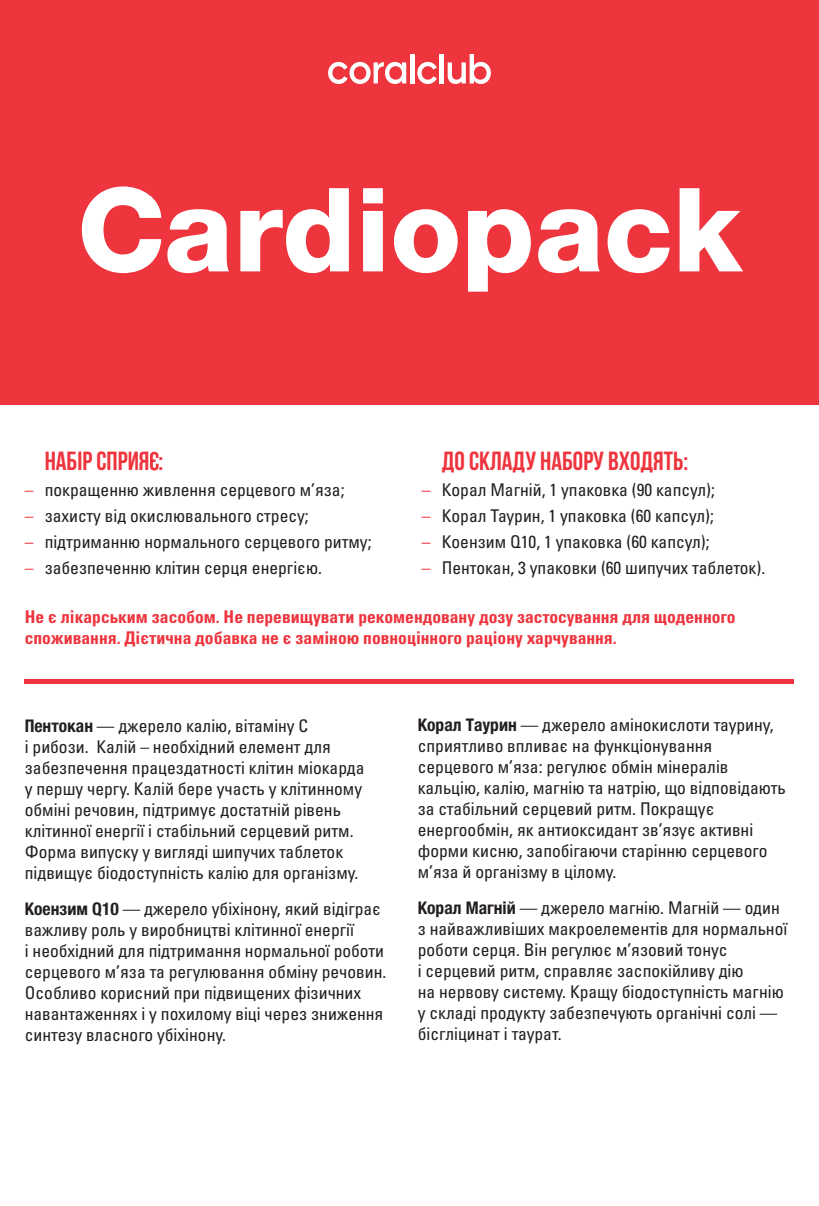
<style>
.page{position:relative;width:819px;height:1206px;background:#fff}
.page>*{position:absolute;margin:0;border:0;box-sizing:border-box;transform-origin:0 0}
.t1{font:800 116.38px "Helvetica Neue LTW1 G";color:#fff}
.t2{font:700 26.25px "Bebas Neue";color:#ee343d}
.t3{font:condensed 17.5px/21px "Univers LTCYR 57";color:#231f20}
.t4{font:17.5px/21px "Univers LTCYR 67 Bold Cond";color:#ee343d}
.s1{color:#ee343d}
.s2{font-family:"Helvetica Neue LTW1 G";font-weight:700}
</style>
<div class="page">
<div style="left:0;top:0;width:819px;height:404px;background:#ee343d"></div>
<div style="left:439px;top:54px;width:5px;height:29px;background:#fff"></div>
<svg style="left:447px;top:54px;width:44px;height:30px"></svg>
<svg style="left:417px;top:62px;width:20px;height:22px"></svg>
<hr style="left:410px;top:54px;width:4px;height:29px;background:#fff">
<svg style="left:328px;top:62px;width:78px;height:22px"></svg>
<div style="left:25px;top:678px;width:769px;height:5px;background:#ee343d"></div>
<svg style="left:150px;top:452px;width:9px;height:18px"></svg>
<p class="t1" style="left:77px;top:161px;width:666px">Cardiopack</p>
<p class="t2" style="left:45px;top:446px;width:120px">НАБIР СПРИЯ :</p>
<p class="t3" style="left:25px;top:479px;width:321px"><span class="s1">–</span> покращенню живлення серцевого м’яза;</p>
<p class="t3" style="left:25px;top:505px;width:285px"><span class="s1">–</span> захисту від окислювального стресу;</p>
<p class="t3" style="left:25px;top:531px;width:348px"><span class="s1">–</span> підтриманню нормального серцевого ритму;</p>
<p class="t3" style="left:25px;top:557px;width:299px"><span class="s1">–</span> забезпеченню клітин серця енергією.</p>
<p class="t2" style="left:441px;top:446px;width:248px">ДО СКЛАДУ НАБОРУ ВХОДЯТЬ:</p>
<p class="t3" style="left:422px;top:479px;width:294px"><span class="s1">–</span> Корал Магній, 1 упаковка (90 капсул);</p>
<p class="t3" style="left:422px;top:505px;width:293px"><span class="s1">–</span> Корал Таурин, 1 упаковка (60 капсул);</p>
<p class="t3" style="left:422px;top:531px;width:289px"><span class="s1">–</span> Коензим Q10, 1 упаковка (60 капсул);</p>
<p class="t3" style="left:422px;top:557px;width:345px"><span class="s1">–</span> Пентокан, 3 упаковки (60 шипучих таблеток).</p>
<p class="t4" style="left:25px;top:606px;width:712px">Не є лікарським засобом. Не перевищувати рекомендовану дозу застосування для щоденного споживання. Дієтична добавка не є заміною повноцінного раціону харчування.</p>
<p class="t3" style="left:25px;top:715px;width:341px"><span class="s2">Пентокан</span> — джерело калію, вітаміну С<br>і рибози. Калій – необхідний елемент для забезпечення працездатності клітин міокарда у першу чергу. Калій бере участь у клітинному обміні речовин, підтримує достатній рівень клітинної енергії і стабільний серцевий ритм.<br>Форма випуску у вигляді шипучих таблеток підвищує біодоступність калію для організму.</p>
<p class="t3" style="left:25px;top:898px;width:363px"><span class="s2">Коензим Q10</span> — джерело убіхінону, який відіграє важливу роль у виробництві клітинної енергії<br>і необхідний для підтримання нормальної роботи серцевого м’яза та регулювання обміну речовин.<br>Особливо корисний при підвищених фізичних навантаженнях і у похилому віці через зниження синтезу власного убіхінону.</p>
<p class="t3" style="left:418px;top:714px;width:369px"><span class="s2">Корал Таурин</span> — джерело амінокислоти таурину, сприятливо впливає на функціонування серцевого м’яза: регулює обмін мінералів кальцію, калію, магнію та натрію, що відповідають за стабільний серцевий ритм. Покращує енергообмін, як антиоксидант зв’язує активні форми кисню, запобігаючи старінню серцевого м’яза й організму в цілому.</p>
<p class="t3" style="left:418px;top:897px;width:371px"><span class="s2">Корал Магній</span> — джерело магнію. Магній — один з найважливіших макроелементів для нормальної роботи серця. Він регулює м’язовий тонус<br>і серцевий ритм, справляє заспокійливу дію<br>на нервову систему. Кращу біодоступність магнію у складі продукту забезпечують органічні солі — бісгліцинат і таурат.</p>
</div>
